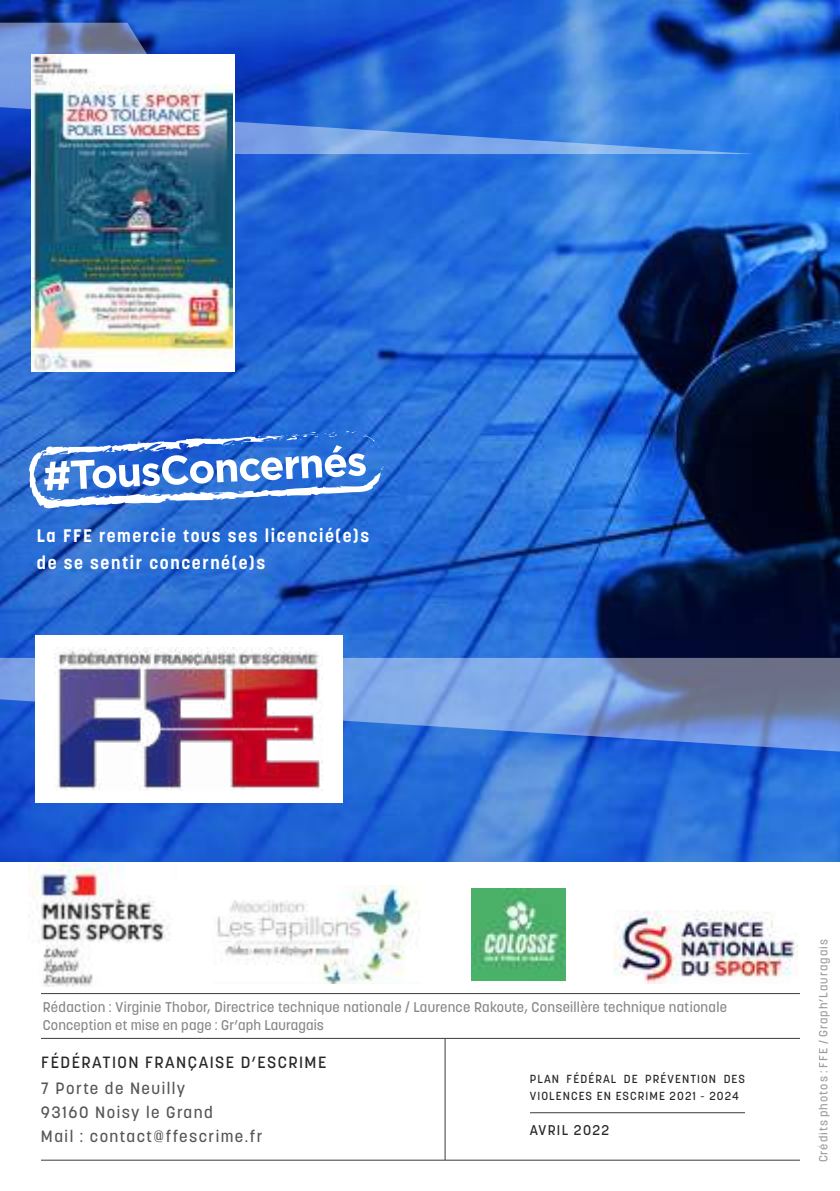
<style>
.page{position:relative;width:840px;height:1191px;background:#fff}
.page>*{position:absolute;margin:0;border:0;box-sizing:border-box;transform-origin:0 0}
.t1{font:700 18px/26.6px "Korolev";letter-spacing:.09em;color:#fff}
.t2{font:500 16.2px/24px "Korolev";letter-spacing:.09em;color:#575656}
.t3{font:500 16.2px "Korolev";letter-spacing:.09em;color:#272726}
.t4{font:500 14px/18px "Korolev";letter-spacing:.02em;color:#878786}
.t5{font:500 14px "Korolev";letter-spacing:.09em;color:#272726}
.t6{font:500 12px "Korolev";letter-spacing:.09em;color:#9d9c9c}
.t7{font:500 11.6px/17.4px "Korolev";letter-spacing:.09em;color:#272726}
</style>
<div class="page">
<img style="left:0;top:0;width:839px;height:861px">
<svg style="left:0;top:658px;width:839px;height:144px;background:#5181d0"></svg>
<svg style="left:0;top:23px;width:754px;height:131px;background:#3672d4"></svg>
<img style="left:613px;top:911px;width:184px;height:72px">
<img style="left:471px;top:888px;width:94px;height:92px">
<img style="left:28px;top:864px;width:142px;height:122px">
<img style="left:217px;top:885px;width:200px;height:99px">
<hr style="left:41px;top:1038px;width:758px;height:1px;background:#3c3c3b">
<hr style="left:41px;top:993px;width:758px;height:1px;background:#3c3c3b">
<hr style="left:444px;top:1038px;width:1px;height:122px;background:#3c3c3b">
<hr style="left:529px;top:1112px;width:215px;height:1px;background:#3c3c3b">
<hr style="left:41px;top:1159px;width:758px;height:1px;background:#3c3c3b">
<div style="left:35px;top:635px;width:308px;height:167px;background:#fff"></div>
<img style="left:54px;top:647px;width:269px;height:143px">
<img style="left:31px;top:54px;width:201px;height:317px">
<svg style="left:29px;top:431px;width:354px;height:77px"></svg>
<p class="t1" style="left:37px;top:522px;width:333px">La FFE remercie tous ses licencié(e)s de se sentir concerné(e)s</p>
<p class="t4" style="left:43px;top:998px;width:685px">Rédaction : Virginie Thobor, Directrice technique nationale / Laurence Rakoute, Conseillère technique nationale<br>Conception et mise en page : Gr’aph Lauragais</p>
<p class="t3" style="left:41px;top:1052px;width:286px">FÉDÉRATION FRANÇAISE D’ESCRIME</p>
<p class="t2" style="left:41px;top:1076px;width:223px">7 Porte de Neuilly<br>93160 Noisy le Grand<br>Mail : contact@ffescrime.fr</p>
<p class="t7" style="left:529px;top:1070px;width:216px">PLAN FÉDÉRAL DE PRÉVENTION DES<br>VIOLENCES EN ESCRIME 2021 - 2024</p>
<p class="t5" style="left:529px;top:1121px;width:81px">AVRIL 2022</p>
<p class="t6" style="left:815px;top:1162px;width:225px;rotate:-90deg">Crédits photos : FFE / Graph’Lauragais</p>
</div>
